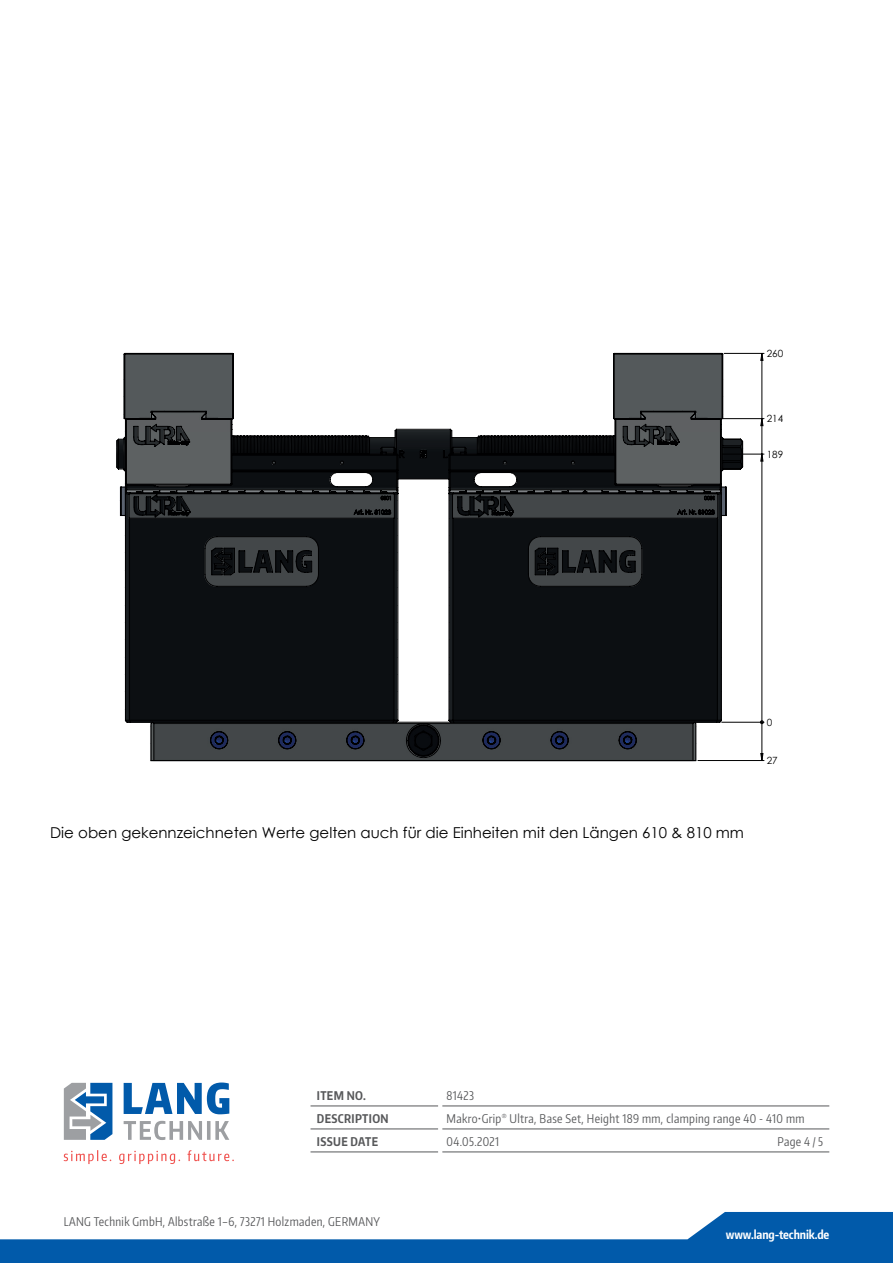
<style>
.page{position:relative;width:893px;height:1263px;background:#fff}
.page>*{position:absolute;margin:0;border:0;box-sizing:border-box;transform-origin:0 0}
.t1{font:15px "Century Gothic";color:#000001}
.t2{font:12px "Encode Sans Compressed";letter-spacing:.03em;color:#57585a}
.t3{font:700 12px "Encode Sans Compressed";letter-spacing:.03em;color:#57585a}
.t4{font:700 12px "Encode Sans Compressed";letter-spacing:-.01em;color:#fff}
.t5{font:9.9px "Century Gothic";color:#000001}
</style>
<div class="page">
<svg style="left:0;top:1212px;width:893px;height:51px;fill:#015aaa"></svg>
<svg style="left:124px;top:1082px;width:105px;height:32px"></svg>
<svg style="left:124px;top:1121px;width:105px;height:19px"></svg>
<svg style="left:64px;top:1083px;width:48px;height:57px"></svg>
<svg style="left:64px;top:1150px;width:170px;height:14px"></svg>
<hr style="left:311px;top:1106px;width:127px;height:1px;background:#57585a">
<hr style="left:442px;top:1106px;width:387px;height:1px;background:#57585a">
<hr style="left:311px;top:1129px;width:127px;height:1px;background:#57585a">
<hr style="left:442px;top:1129px;width:387px;height:1px;background:#57585a">
<hr style="left:311px;top:1152px;width:127px;height:1px;background:#57585a">
<hr style="left:442px;top:1152px;width:387px;height:1px;background:#57585a">
<hr style="left:722px;top:722px;width:42px;height:1px;background:#000001">
<hr style="left:698px;top:760px;width:66px;height:1px;background:#000001">
<hr style="left:722px;top:454px;width:42px;height:1px;background:#000001">
<hr style="left:723px;top:418px;width:41px;height:1px;background:#000001">
<hr style="left:724px;top:353px;width:40px;height:1px;background:#000001">
<svg style="left:760px;top:353px;width:4px;height:407px"></svg>
<svg style="left:116px;top:353px;width:627px;height:408px"></svg>
<p class="t5" style="left:767px;top:347px;width:18px">260</p>
<p class="t5" style="left:767px;top:412px;width:18px">214</p>
<p class="t5" style="left:767px;top:447px;width:18px">189</p>
<p class="t5" style="left:767px;top:715px;width:7px">0</p>
<p class="t5" style="left:767px;top:754px;width:13px">27</p>
<p class="t1" style="left:50px;top:822px;width:695px">Die oben gekennzeichneten Werte gelten auch für die Einheiten mit den Längen 610 &amp; 810 mm</p>
<p class="t3" style="left:317px;top:1087px;width:51px">ITEM NO.</p>
<p class="t2" style="left:447px;top:1087px;width:29px">81423</p>
<p class="t3" style="left:317px;top:1110px;width:73px">DESCRIPTION</p>
<p class="t2" style="left:447px;top:1110px;width:359px">Makro•Grip<sup>®</sup> Ultra, Base Set, Height 189 mm, clamping range 40 - 410 mm</p>
<p class="t3" style="left:317px;top:1133px;width:63px">ISSUE DATE</p>
<p class="t2" style="left:447px;top:1133px;width:54px">04.05.2021</p>
<p class="t2" style="left:777px;top:1133px;width:47px">Page 4 / 5</p>
<p class="t2" style="left:64px;top:1213px;width:318px">LANG Technik GmbH, Albstraße 1–6, 73271 Holzmaden, GERMANY</p>
<p class="t4" style="left:726px;top:1227px;width:105px">www.lang-technik.de</p>
</div>
